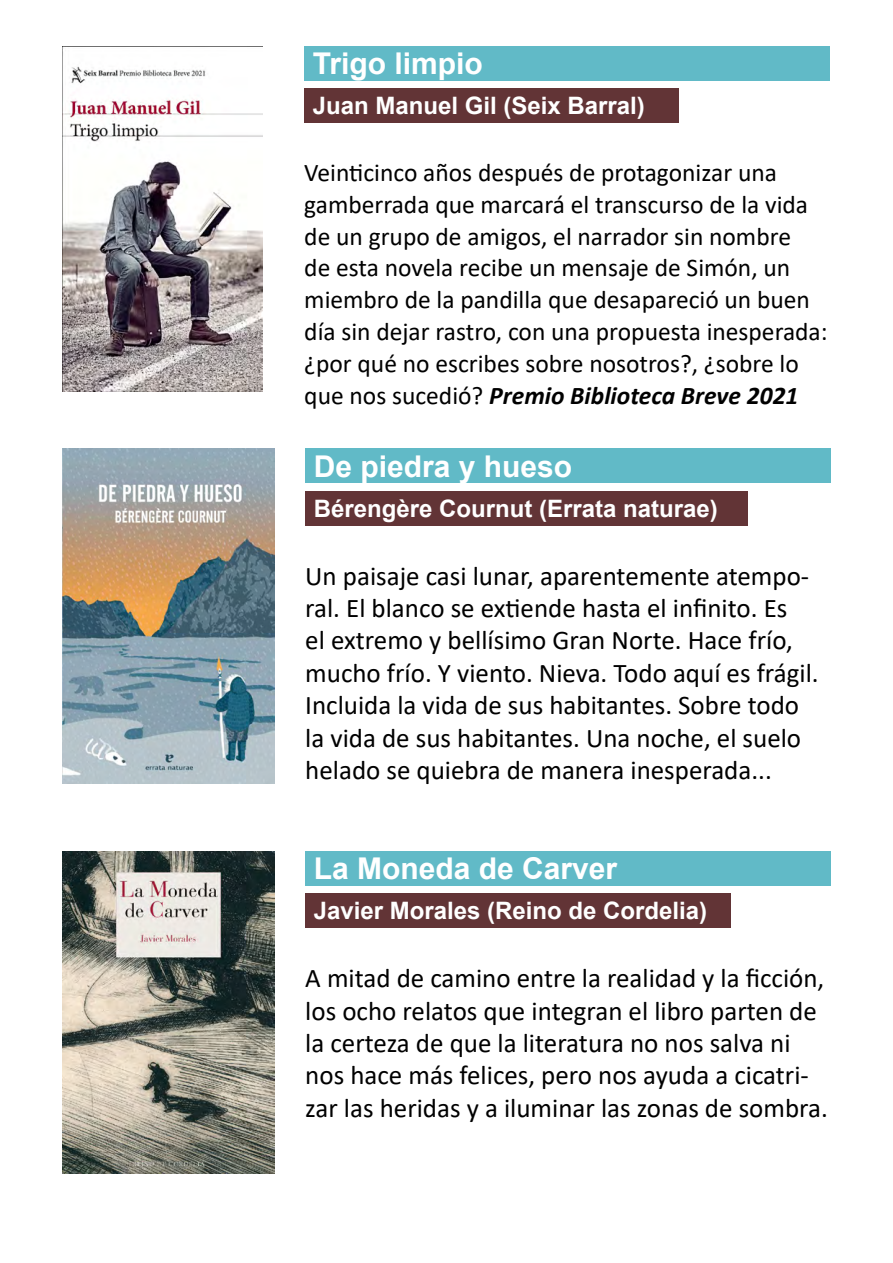
<style>
.page{position:relative;width:893px;height:1263px;background:#fff}
.page>*{position:absolute;margin:0;border:0;box-sizing:border-box;transform-origin:0 0}
.t1{font:700 30px "Arial";color:#fff}
.t2{font:27px/32.4px "Calibri";color:#000}
.t3{font:25.5px/31.8px "Calibri";color:#000}
.t4{font:700 24px "Arial";color:#fff}
.s1{font-weight:700;font-style:italic}
</style>
<div class="page">
<img style="left:62px;top:46px;width:200px;height:345px">
<img style="left:62px;top:449px;width:213px;height:334px">
<img style="left:62px;top:851px;width:213px;height:322px">
<div style="left:304px;top:46px;width:526px;height:34px;background:#61bac7"></div>
<div style="left:304px;top:89px;width:374px;height:34px;background:#623436"></div>
<div style="left:305px;top:449px;width:526px;height:34px;background:#61bac7"></div>
<div style="left:305px;top:491px;width:442px;height:34px;background:#623436"></div>
<div style="left:305px;top:851px;width:526px;height:34px;background:#61bac7"></div>
<div style="left:305px;top:894px;width:425px;height:34px;background:#623436"></div>
<p class="t1" style="left:313px;top:42px;width:172px">Trigo limpio</p>
<p class="t4" style="left:313px;top:89px;width:334px">Juan Manuel Gil (Seix Barral)</p>
<p class="t3" style="left:304px;top:156px;width:525px">Veinticinco años después de protagonizar una gamberrada que marcará el transcurso de la vida de un grupo de amigos, el narrador sin nombre<br>de esta novela recibe un mensaje de Simón, un miembro de la pandilla que desapareció un buen día sin dejar rastro, con una propuesta inesperada: ¿por qué no escribes sobre nosotros?, ¿sobre lo que nos sucedió? <span class="s1">Premio Biblioteca Breve 2021</span></p>
<p class="t1" style="left:314px;top:445px;width:260px">De piedra y hueso</p>
<p class="t4" style="left:314px;top:492px;width:406px">Bérengère Cournut (Errata naturae)</p>
<p class="t2" style="left:305px;top:559px;width:515px">Un paisaje casi lunar, aparentemente atempo&shy;ral. El blanco se extiende hasta el infinito. Es<br>el extremo y bellísimo Gran Norte. Hace frío, mucho frío. Y viento. Nieva. Todo aquí es frágil.<br>Incluida la vida de sus habitantes. Sobre todo la vida de sus habitantes. Una noche, el suelo helado se quiebra de manera inesperada...</p>
<p class="t1" style="left:314px;top:847px;width:305px">La Moneda de Carver</p>
<p class="t4" style="left:314px;top:894px;width:395px">Javier Morales (Reino de Cordelia)</p>
<p class="t2" style="left:305px;top:961px;width:524px">A mitad de camino entre la realidad y la ficción, los ocho relatos que integran el libro parten de la certeza de que la literatura no nos salva ni nos hace más felices, pero nos ayuda a cicatri&shy;zar las heridas y a iluminar las zonas de sombra.</p>
</div>
